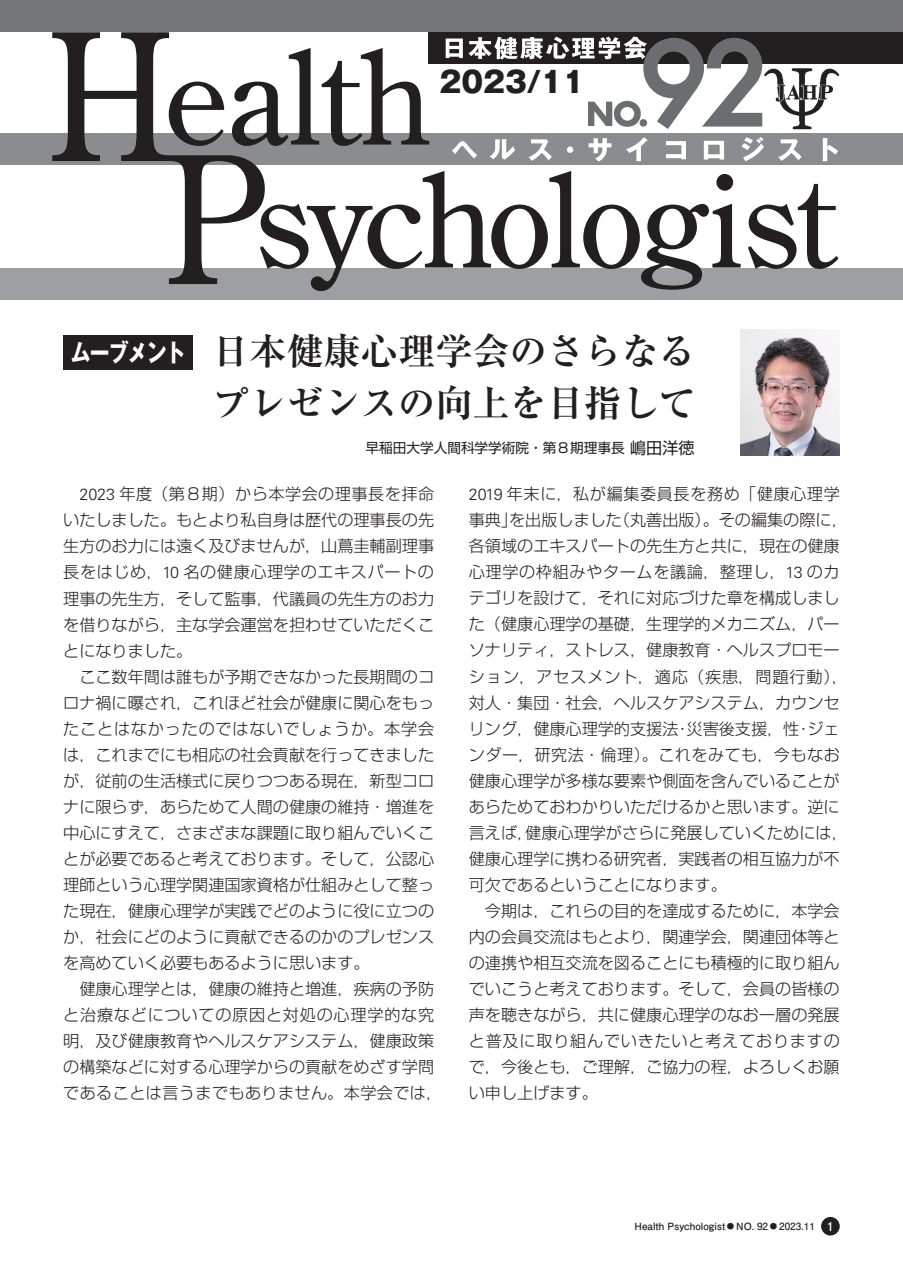
<style>
.page{position:relative;width:903px;height:1275px;background:#fff}
.page>*{position:absolute;margin:0;border:0;box-sizing:border-box;transform-origin:0 0}
.t1{font:108.85px "Futura Std";color:#6c6d70}
.t2{font:700 37.27px/52.1px "Ryumin Pr 6";color:#231f20;text-align:right}
.t3{font:28.7px "Gothic MB101 Pro Heavy 90 pv RKSJ H";color:#231f20}
.t4{font:300 16.1px/26.1px "Shin Go Pr 6";color:#231f20}
.t5{font:13.65px "Shin Go Pr 6";color:#231f20}
.t6{font:700 12.42px "Futo Go B101 Pr 6 N";color:#fff}
.t7{font:700 9.97px "Futo Go B101 Pr 6 N";color:#231f20}
.s1{font-family:"Gothic MB101 Pr 6";font-size:24.85px;color:#fff}
.s2{font-size:16.1px}
.s3{font-family:"Univers LT Std"}
.s4{font-size:7.52px}
</style>
<div class="page">
<div style="left:63px;top:335px;width:130px;height:35px;background:#231f20"></div>
<div style="left:429px;top:31px;width:474px;height:32px;background:#231f20"></div>
<div style="left:0;top:268px;width:903px;height:31px;background:#9d9fa2"></div>
<div style="left:0;top:134px;width:903px;height:31px;background:#8a8c8f"></div>
<div style="left:0;top:0;width:903px;height:32px;background:#76787b"></div>
<svg style="left:52px;top:32px;width:786px;height:259px"></svg>
<div style="left:639px;top:119px;width:8px;height:8px;background:#6c6d70;border-radius:50%"></div>
<img style="left:740px;top:330px;width:100px;height:126px">
<div style="left:821px;top:1217px;width:19px;height:18px;background:#231f20;border-radius:50%"></div>
<h3 class="t3" style="left:440px;top:58px;width:147px">2023/11</h3>
<h1 class="t1" style="left:641px;top:14px;width:129px">92</h1>
<h2 class="t2" style="left:71px;top:323px;width:627px"><span class="s1">ムーブメント</span> 日本健康心理学会のさらなるプレゼンスの向上を目指して</h2>
<p class="t5" style="left:365px;top:437px;width:331px">早稲田大学人間科学学術院・第８期理事長 <span class="s2">嶋田洋徳</span></p>
<p class="t4" style="left:63px;top:480px;width:380px;text-indent:16px"><span class="s3">2023</span> 年度（第８期）から本学会の理事長を拝命いたしました。もとより私自身は歴代の理事長の先生方のお力には遠く及びませんが，山蔦圭輔副理事長をはじめ，<span class="s3">10</span> 名の健康心理学のエキスパートの理事の先生方，そして監事，代議員の先生方のお力を借りながら，主な学会運営を担わせていただくことになりました。<br>　ここ数年間は誰もが予期できなかった長期間のコロナ禍に曝され，これほど社会が健康に関心をもったことはなかったのではないでしょうか。本学会は，これまでにも相応の社会貢献を行ってきましたが，従前の生活様式に戻りつつある現在，新型コロナに限らず，あらためて人間の健康の維持・増進を中心にすえて，さまざまな課題に取り組んでいくことが必要であると考えております。そして，公認心理師という心理学関連国家資格が仕組みとして整った現在，健康心理学が実践でどのように役に立つのか，社会にどのように貢献できるのかのプレゼンスを高めていく必要もあるように思います。<br>　健康心理学とは，健康の維持と増進，疾病の予防と治療などについての原因と対処の心理学的な究明，及び健康教育やヘルスケアシステム，健康政策の構築などに対する心理学からの貢献をめざす学問であることは言うまでもありません。本学会では，</p>
<p class="t4" style="left:469px;top:480px;width:380px"><span class="s3">2019</span> 年末に，私が編集委員長を務め「健康心理学事典」を出版しました（丸善出版）。その編集の際に，各領域のエキスパートの先生方と共に，現在の健康心理学の枠組みやタームを議論，整理し，<span class="s3">13</span> のカテゴリを設けて，それに対応づけた章を構成しました（健康心理学の基礎，生理学的メカニズム，パーソナリティ，ストレス，健康教育・ヘルスプロモーション，アセスメント，適応（疾患，問題行動），対人・集団・社会，ヘルスケアシステム，カウンセリング，健康心理学的支援法・災害後支援，性・ジェンダー，研究法・倫理）。これをみても，今もなお健康心理学が多様な要素や側面を含んでいることがあらためておわかりいただけるかと思います。逆に言えば，健康心理学がさらに発展していくためには，健康心理学に携わる研究者，実践者の相互協力が不可欠であるということになります。<br>　今期は，これらの目的を達成するために，本学会内の会員交流はもとより，関連学会，関連団体等との連携や相互交流を図ることにも積極的に取り組んでいこうと考えております。そして，会員の皆様の声を聴きながら，共に健康心理学のなお一層の発展と普及に取り組んでいきたいと考えておりますので，今後とも，ご理解，ご協力の程，よろしくお願い申し上げます。</p>
<p class="t7" style="left:634px;top:1218px;width:182px">Health Psychologist <span class="s4">●</span> NO. 92 <span class="s4">●</span> 2023.11</p>
<p class="t6" style="left:827px;top:1216px;width:8px">1</p>
</div>
